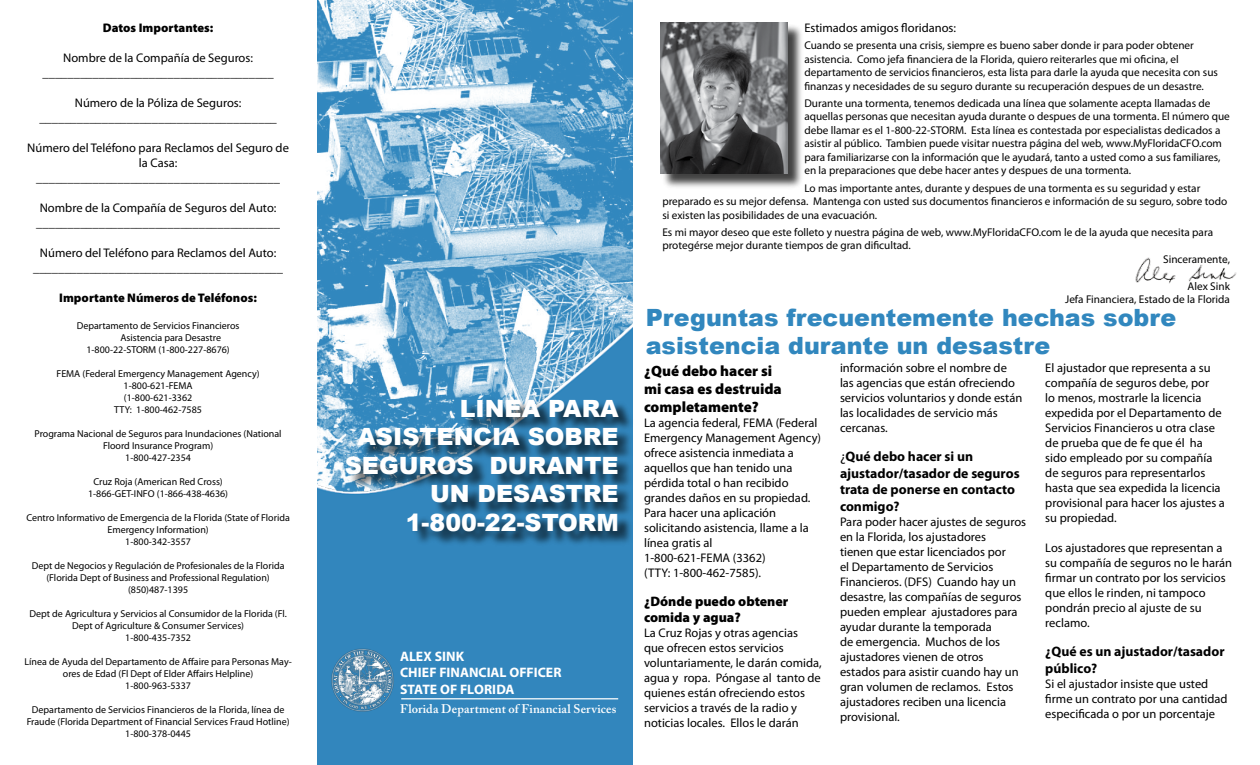
<style>
.page{position:relative;width:1260px;height:765px;background:#fff}
.page>*{position:absolute;margin:0;border:0;box-sizing:border-box;transform-origin:0 0}
.t1{font:900 23.75px/28.5px "Arial";color:#fff;text-align:right}
.t2{font:900 23.75px/28.5px "Arial";color:#3187be}
.t3{font:900 15px/18px "Myriad Pro";color:#000}
.t4{font:700 13.75px/16.5px "Myriad Pro";color:#000}
.t5{font:700 13.75px/16.2px "Myriad Pro";letter-spacing:.01em;color:#fff}
.t6{font:900 13.75px/16.5px "Myriad Pro";color:#000}
.t7{font:12.5px/15px "Myriad Pro";color:#000}
.t8{font:900 12.5px "Myriad Pro";color:#000}
.t9{font:600 12.5px "Adobe Caslon Pro";letter-spacing:.01em;color:#fff}
.t10{font:11.25px/13.5px "Myriad Pro";color:#000}
.t11{font:10px/12px "Myriad Pro";color:#000;text-align:center}
.s1{font-weight:400}
</style>
<div class="page">
<img style="left:318px;top:0;width:314px;height:84px">
<img style="left:318px;top:84px;width:314px;height:681px">
<div style="left:661px;top:24px;width:142px;height:165px;background:#000;opacity:.75"></div>
<img style="left:660px;top:22px;width:128px;height:151px">
<img style="left:1135px;top:257px;width:102px;height:27px">
<hr style="left:401px;top:698px;width:217px;height:1px;background:#fff">
<img style="left:330px;top:648px;width:65px;height:65px">
<div style="left:347px;top:395px;width:288px;height:153px;background:#000;opacity:.75"></div>
<p class="t8" style="left:103px;top:19px;width:112px">Datos Importantes:</p>
<p class="t7" style="left:42px;top:50px;width:233px;text-align:center">Nombre de la Compañía de Seguros: _____________________________________</p>
<p class="t7" style="left:39px;top:95px;width:239px;text-align:center">Número de la Póliza de Seguros: ______________________________________</p>
<p class="t7" style="left:27px;top:140px;width:263px;text-align:center">Número del Teléfono para Reclamos del Seguro de la Casa: _______________________________________</p>
<p class="t7" style="left:36px;top:200px;width:245px">Nombre de la Compañía de Seguros del Auto: _______________________________________</p>
<p class="t7" style="left:33px;top:245px;width:251px;text-align:center">Número del Teléfono para Reclamos del Auto: ________________________________________</p>
<p class="t8" style="left:59px;top:289px;width:199px">Importante Números de Teléfonos:</p>
<p class="t11" style="left:77px;top:319px;width:164px">Departamento de Servicios Financieros</p>
<p class="t11" style="left:121px;top:331px;width:102px">Asistencia para Desastre</p>
<p class="t11" style="left:86px;top:343px;width:145px">1-800-22-STORM (1-800-227-8676)</p>
<p class="t11" style="left:57px;top:367px;width:205px">FEMA (Federal Emergency Management Agency)<br>1-800-621-FEMA<br>(1-800-621-3362<br>TTY: 1-800-462-7585</p>
<p class="t11" style="left:35px;top:427px;width:249px">Programa Nacional de Seguros para Inundaciones (National<br>Floord Insurance Program)<br>1-800-427-2354</p>
<p class="t11" style="left:88px;top:475px;width:142px">Cruz Roja (American Red Cross)<br>1-866-GET-INFO (1-866-438-4636)</p>
<p class="t11" style="left:26px;top:511px;width:265px">Centro Informativo de Emergencia de la Florida (State of Florida<br>Emergency Information)<br>1-800-342-3557</p>
<p class="t11" style="left:32px;top:559px;width:254px">Dept de Negocios y Regulación de Profesionales de la Florida (Florida Dept of Business and Professional Regulation) (850)487-1395</p>
<p class="t11" style="left:29px;top:607px;width:259px">Dept de Agricultura y Servicios al Consumidor de la Florida (Fl.<br>Dept of Agriculture &amp; Consumer Services)<br>1-800-435-7352</p>
<p class="t11" style="left:24px;top:655px;width:269px">Línea de Ayuda del Departamento de Affaire para Personas May&shy;ores de Edad (Fl Dept of Elder Affairs Helpline)<br>1-800-963-5337</p>
<p class="t11" style="left:27px;top:703px;width:264px">Departamento de Servicios Financieros de la Florida, línea de<br>Fraude (Florida Department of Financial Services Fraud Hotline)<br>1-800-378-0445</p>
<h1 class="t1" style="left:345px;top:394px;width:276px">LÍNEA PARA<br>ASISTENCIA SOBRE<br>SEGUROS DURANTE<br>UN DESASTRE<br>1-800-22-STORM</h1>
<p class="t5" style="left:400px;top:648px;width:163px">Alex Sink<br>Chief Financial Officer<br>State of Florida</p>
<p class="t9" style="left:400px;top:701px;width:218px">Florida Department of Financial Services</p>
<p class="t7" style="left:804px;top:20px;width:153px">Estimados amigos floridanos:</p>
<p class="t10" style="left:804px;top:38px;width:415px">Cuando se presenta una crisis, siempre es bueno saber donde ir para poder obtener asistencia. Como jefa financiera de la Florida, quiero reiterarles que mi oficina, el departamento de servicios financieros, esta lista para darle la ayuda que necesita con sus finanzas y necesidades de su seguro durante su recuperación despues de un desastre.</p>
<p class="t10" style="left:804px;top:96px;width:427px">Durante una tormenta, tenemos dedicada una línea que solamente acepta llamadas de aquellas personas que necesitan ayuda durante o despues de una tormenta. El número que debe llamar es el 1-800-22-STORM. Esta línea es contestada por especialistas dedicados a asistir al público. Tambien puede visitar nuestra página del web, www.MyFloridaCFO.com para familiarizarse con la información que le ayudará, tanto a usted como a sus familiares, en la preparaciones que debe hacer antes y despues de una tormenta.</p>
<p class="t10" style="left:662px;top:181px;width:566px;text-indent:142px">Lo mas importante antes, durante y despues de una tormenta es su seguridad y estar preparado es su mejor defensa. Mantenga con usted sus documentos financieros e información de su seguro, sobre todo si existen las posibilidades de una evacuación.</p>
<p class="t10" style="left:662px;top:225px;width:552px">Es mi mayor deseo que este folleto y nuestra página de web, www.MyFloridaCFO.com le de la ayuda que necesita para</p>
<p class="t10" style="left:662px;top:239px;width:250px">protegérse mejor durante tiempos de gran dificultad.</p>
<p class="t10" style="left:1163px;top:252px;width:68px">Sinceramente,</p>
<p class="t10" style="left:1065px;top:279px;width:166px;text-align:right">Alex Sink<br>Jefa Financiera, Estado de la Florida</p>
<h1 class="t2" style="left:646px;top:303px;width:532px">Preguntas frecuentemente hechas sobre asistencia durante un desastre</h1>
<p class="t3" style="left:644px;top:361px;width:139px">¿Qué debo hacer si mi casa es destruida completamente?</p>
<p class="t7" style="left:644px;top:415px;width:179px">La agencia federal, FEMA (Federal<br>Emergency Management Agency) ofrece asistencia inmediata a aquellos que han tenido una pérdida total o han recibido grandes daños en su propiedad.<br>Para hacer una aplicación solicitando asistencia, llame a la línea gratis al<br>1-800-621-FEMA (3362)<br>(TTY: 1-800-462-7585).</p>
<p class="t6" style="left:644px;top:592px;width:146px">¿Dónde puedo obtener comida y agua?</p>
<p class="t7" style="left:644px;top:625px;width:179px">La Cruz Rojas y otras agencias<br>que ofrecen estos servicios voluntariamente, le darán comida, agua y ropa. Póngase al tanto de quienes están ofreciendo estos servicios a través de la radio y noticias locales. Ellos le darán</p>
<p class="t7" style="left:840px;top:360px;width:184px">información sobre el nombre de las agencias que están ofreciendo servicios voluntarios y donde están las localidades de servicio más cercanas.</p>
<p class="t4" style="left:840px;top:448px;width:181px"><span class="s1">¿</span>Qué debo hacer si un ajustador/tasador de seguros trata de ponerse en contacto conmigo?</p>
<p class="t7" style="left:840px;top:514px;width:188px">Para poder hacer ajustes de seguros en la Florida, los ajustadores<br>tienen que estar licenciados por<br>el Departamento de Servicios<br>Financieros. (DFS) Cuando hay un desastre, las compañías de seguros pueden emplear ajustadores para ayudar durante la temporada<br>de emergencia. Muchos de los ajustadores vienen de otros estados para asistir cuando hay un gran volumen de reclamos. Estos ajustadores reciben una licencia provisional.</p>
<p class="t7" style="left:1045px;top:361px;width:181px">El ajustador que representa a su compañía de seguros debe, por<br>lo menos, mostrarle la licencia expedida por el Departamento de<br>Servicios Financieros u otra clase de prueba que de fe que él ha sido empleado por su compañía de seguros para representarlos hasta que sea expedida la licencia provisional para hacer los ajustes a su propiedad.</p>
<p class="t7" style="left:1045px;top:541px;width:188px">Los ajustadores que representan a su compañía de seguros no le harán firmar un contrato por los servicios que ellos le rinden, ni tampoco pondrán precio al ajuste de su reclamo.</p>
<p class="t4" style="left:1045px;top:643px;width:181px">¿Qué es un ajustador/tasador público?</p>
<p class="t7" style="left:1045px;top:676px;width:184px">Si el ajustador insiste que usted firme un contrato por una cantidad especificada o por un porcentaje</p>
</div>
